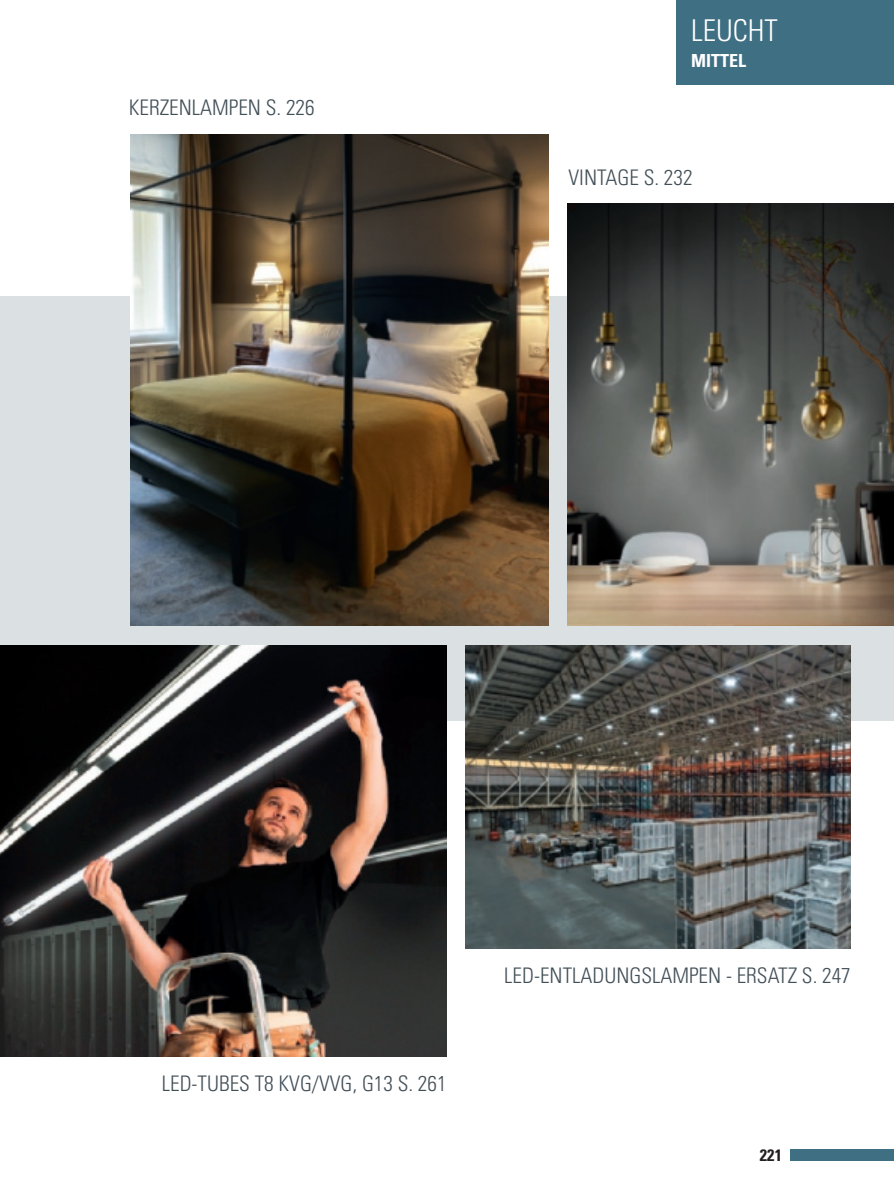
<style>
.page{position:relative;width:894px;height:1192px;background:#fff}
.page>*{position:absolute;margin:0;border:0;box-sizing:border-box;transform-origin:0 0}
.t1{font:300 condensed 30px "Univers LT Std";color:#fff}
.t2{font:300 condensed 21.45px "Univers LT Std";color:#424f57}
.t3{font:700 condensed 18px "Univers LT Std";color:#fff}
.t4{font:700 condensed 16.5px "Univers LT Std";color:#231f20}
</style>
<div class="page">
<div style="left:0;top:296px;width:893px;height:425px;background:#dbe0e3"></div>
<div style="left:790px;top:1148px;width:103px;height:12px;background:#3f6f83"></div>
<div style="left:676px;top:0;width:217px;height:85px;background:#3f6f83"></div>
<img style="left:465px;top:645px;width:385px;height:303px">
<img style="left:130px;top:134px;width:418px;height:491px">
<img style="left:567px;top:204px;width:326px;height:421px">
<img style="left:0;top:645px;width:446px;height:410px">
<p class="t2" style="left:129px;top:95px;width:187px">KERZENLAMPEN S. 226</p>
<h1 class="t1" style="left:690px;top:12px;width:88px">LEUCHT</h1>
<p class="t3" style="left:690px;top:49px;width:56px">MITTEL</p>
<p class="t2" style="left:568px;top:164px;width:125px">VINTAGE S. 232</p>
<p class="t2" style="left:162px;top:1069px;width:286px">LED-TUBES T8 KVG/VVG, G13 S. 261</p>
<p class="t2" style="left:504px;top:962px;width:348px">LED-ENTLADUNGSLAMPEN - ERSATZ S. 247</p>
<p class="t4" style="left:759px;top:1144px;width:23px">221</p>
</div>
